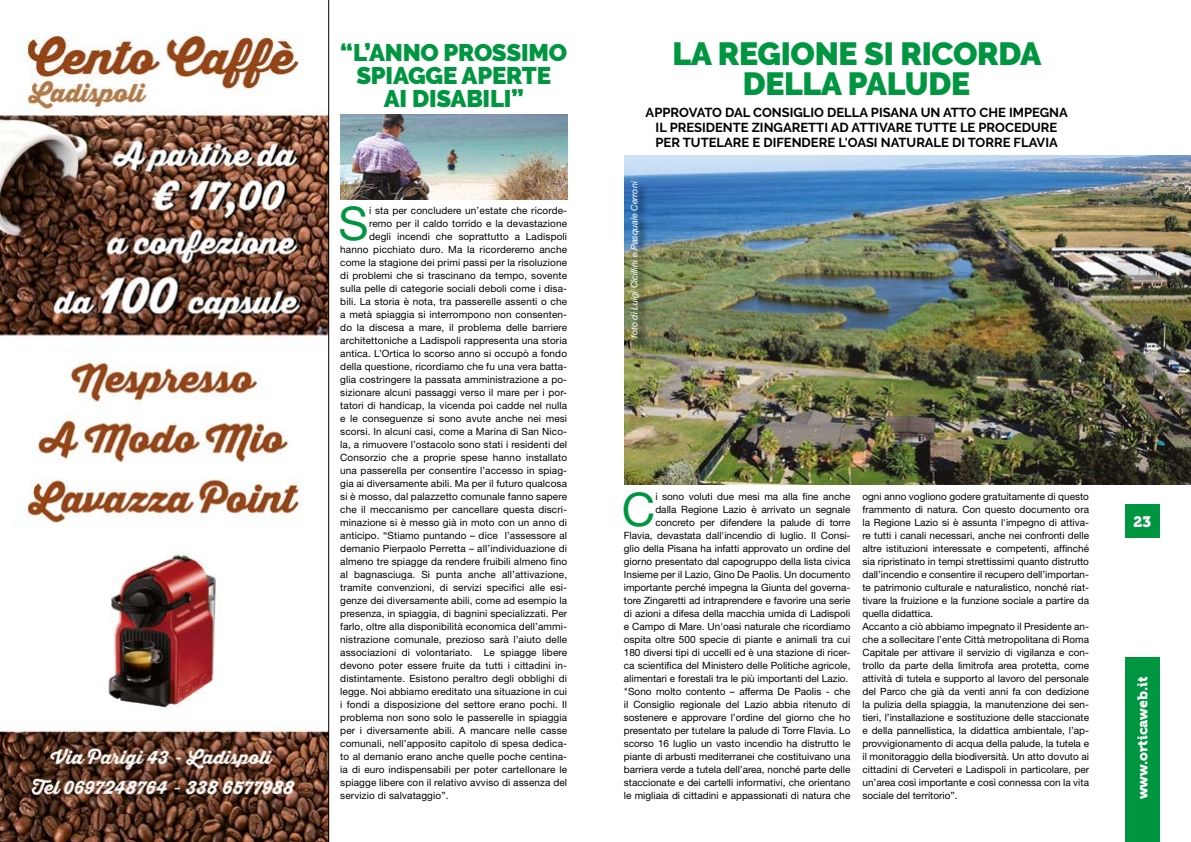
<style>
.page{position:relative;width:1191px;height:842px;background:#fff}
.page>*{position:absolute;margin:0;border:0;box-sizing:border-box;transform-origin:0 0}
.t1{font:46.4px "Helvetica Neue LT Std";color:#009641}
.t2{font:900 32px/30px "Raleway";letter-spacing:-.01em;color:#009641;text-align:center}
.t3{font:900 24px/23px "Raleway";letter-spacing:-.01em;color:#009641;text-align:center}
.t4{font:15px "Museo 900";color:#fff}
.t5{font:14px "Museo 900";color:#fff}
.t6{font:700 13px/15px "Raleway";color:#000;text-align:center}
.t7{font:10px/13px "Helvetica Neue LT Std";color:#000;text-align:right}
.t8{font:italic 9px "Helvetica Neue LT Std";color:#fff}
</style>
<div class="page">
<img style="left:340px;top:115px;width:227px;height:85px">
<img style="left:0;top:0;width:329px;height:842px">
<div style="left:1125px;top:505px;width:34px;height:33px;background:#009641"></div>
<div style="left:1125px;top:658px;width:34px;height:184px;background:#009641"></div>
<img style="left:624px;top:156px;width:567px;height:329px">
<div style="left:631px;top:182px;width:19px;height:167px;background:#000;opacity:.75"></div>
<h3 class="t3" style="left:340px;top:41px;width:228px">“L’ANNO PROSSIMO<br>SPIAGGE APERTE<br>AI DISABILI”</h3>
<h1 class="t1" style="left:338px;top:196px;width:32px">S</h1>
<p class="t7" style="left:369px;top:204px;width:199px">i sta per concludere un’estate che ricorde-</p>
<p class="t7" style="left:369px;top:217px;width:199px">remo per il caldo torrido e la devastazione</p>
<p class="t7" style="left:369px;top:230px;width:199px">degli incendi che soprattutto a Ladispoli</p>
<p class="t7" style="left:340px;top:243px;width:228px">hanno picchiato duro. Ma la ricorderemo anche</p>
<p class="t7" style="left:340px;top:256px;width:228px">come la stagione dei primi passi per la risoluzione</p>
<p class="t7" style="left:340px;top:269px;width:228px">di problemi che si trascinano da tempo, sovente</p>
<p class="t7" style="left:340px;top:282px;width:228px">sulla pelle di categorie sociali deboli come i disa-</p>
<p class="t7" style="left:340px;top:295px;width:228px">bili. La storia è nota, tra passerelle assenti o che</p>
<p class="t7" style="left:340px;top:308px;width:228px">a metà spiaggia si interrompono non consenten-</p>
<p class="t7" style="left:340px;top:321px;width:228px">do la discesa a mare, il problema delle barriere</p>
<p class="t7" style="left:340px;top:334px;width:228px">architettoniche a Ladispoli rappresenta una storia</p>
<p class="t7" style="left:340px;top:347px;width:228px">antica. L’Ortica lo scorso anno si occupò a fondo</p>
<p class="t7" style="left:340px;top:360px;width:228px">della questione, ricordiamo che fu una vera batta-</p>
<p class="t7" style="left:340px;top:373px;width:228px">glia costringere la passata amministrazione a po-</p>
<p class="t7" style="left:340px;top:386px;width:228px">sizionare alcuni passaggi verso il mare per i por-</p>
<p class="t7" style="left:340px;top:399px;width:228px">tatori di handicap, la vicenda poi cadde nel nulla</p>
<p class="t7" style="left:340px;top:412px;width:228px">e le conseguenze si sono avute anche nei mesi</p>
<p class="t7" style="left:340px;top:425px;width:228px">scorsi. In alcuni casi, come a Marina di San Nico-</p>
<p class="t7" style="left:340px;top:438px;width:228px">la, a rimuovere l’ostacolo sono stati i residenti del</p>
<p class="t7" style="left:340px;top:451px;width:228px">Consorzio che a proprie spese hanno installato</p>
<p class="t7" style="left:340px;top:464px;width:228px">una passerella per consentire l’accesso in spiag-</p>
<p class="t7" style="left:340px;top:477px;width:228px">gia ai diversamente abili. Ma per il futuro qualcosa</p>
<p class="t7" style="left:340px;top:490px;width:228px">si è mosso, dal palazzetto comunale fanno sapere</p>
<p class="t7" style="left:340px;top:503px;width:228px">che il meccanismo per cancellare questa discri-</p>
<p class="t7" style="left:340px;top:516px;width:228px">minazione si è messo già in moto con un anno di</p>
<p class="t7" style="left:340px;top:529px;width:228px">anticipo. “Stiamo puntando – dice l’assessore al</p>
<p class="t7" style="left:340px;top:542px;width:228px">demanio Pierpaolo Perretta – all’individuazione di</p>
<p class="t7" style="left:340px;top:555px;width:228px">almeno tre spiagge da rendere fruibili almeno fino</p>
<p class="t7" style="left:340px;top:568px;width:228px">al bagnasciuga. Si punta anche all’attivazione,</p>
<p class="t7" style="left:340px;top:581px;width:228px">tramite convenzioni, di servizi specifici alle esi-</p>
<p class="t7" style="left:340px;top:594px;width:228px">genze dei diversamente abili, come ad esempio la</p>
<p class="t7" style="left:340px;top:607px;width:228px">presenza, in spiaggia, di bagnini specializzati. Per</p>
<p class="t7" style="left:340px;top:620px;width:228px">farlo, oltre alla disponibilità economica dell’ammi-</p>
<p class="t7" style="left:340px;top:633px;width:228px">nistrazione comunale, prezioso sarà l’aiuto delle</p>
<p class="t7" style="left:340px;top:646px;width:228px">associazioni di volontariato. Le spiagge libere</p>
<p class="t7" style="left:340px;top:659px;width:228px">devono poter essere fruite da tutti i cittadini in-</p>
<p class="t7" style="left:340px;top:672px;width:228px">distintamente. Esistono peraltro degli obblighi di</p>
<p class="t7" style="left:340px;top:685px;width:228px">legge. Noi abbiamo ereditato una situazione in cui</p>
<p class="t7" style="left:340px;top:698px;width:228px">i fondi a disposizione del settore erano pochi. Il</p>
<p class="t7" style="left:340px;top:711px;width:228px">problema non sono solo le passerelle in spiaggia</p>
<p class="t7" style="left:340px;top:724px;width:228px">per i diversamente abili. A mancare nelle casse</p>
<p class="t7" style="left:340px;top:737px;width:228px">comunali, nell’apposito capitolo di spesa dedica-</p>
<p class="t7" style="left:340px;top:750px;width:228px">to al demanio erano anche quelle poche centina-</p>
<p class="t7" style="left:340px;top:763px;width:228px">ia di euro indispensabili per poter cartellonare le</p>
<p class="t7" style="left:340px;top:776px;width:228px">spiagge libere con il relativo avviso di assenza del</p>
<p class="t7" style="left:340px;top:789px;width:110px">servizio di salvataggio”.</p>
<h2 class="t2" style="left:672px;top:39px;width:370px">LA REGIONE SI RICORDA<br>DELLA PALUDE</h2>
<h3 class="t6" style="left:645px;top:105px;width:424px">APPROVATO DAL CONSIGLIO DELLA PISANA UN ATTO CHE IMPEGNA<br>IL PRESIDENTE ZINGARETTI AD ATTIVARE TUTTE LE PROCEDURE<br>PER TUTELARE E DIFENDERE L'OASI NATURALE DI TORRE FLAVIA</h3>
<p class="t8" style="left:629px;top:338px;width:158px;rotate:-90deg">foto di Luigi Cicillini e Pasquale Cerroni</p>
<h1 class="t1" style="left:622px;top:482px;width:35px">C</h1>
<p class="t7" style="left:624px;top:490px;width:228px">i sono voluti due mesi ma alla fine anche<br>dalla Regione Lazio è arrivato un segnale concreto per difendere la palude di torre<br>Flavia, devastata dall'incendio di luglio. Il Consi&shy;glio della Pisana ha infatti approvato un ordine del giorno presentato dal capogruppo della lista civica Insieme per il Lazio, Gino De Paolis. Un documento importante perché impegna la Giunta del governa&shy;tore Zingaretti ad intraprendere e favorire una serie di azioni a difesa della macchia umida di Ladispoli e Campo di Mare. Un'oasi naturale che ricordiamo ospita oltre 500 specie di piante e animali tra cui 180 diversi tipi di uccelli ed è una stazione di ricer&shy;ca scientifica del Ministero delle Politiche agricole, alimentari e forestali tra le più importanti del Lazio. "Sono molto contento – afferma De Paolis - che il Consiglio regionale del Lazio abbia ritenuto di sostenere e approvare l’ordine del giorno che ho presentato per tutelare la palude di Torre Flavia. Lo scorso 16 luglio un vasto incendio ha distrutto le piante di arbusti mediterranei che costituivano una barriera verde a tutela dell’area, nonché parte delle staccionate e dei cartelli informativi, che orientano le migliaia di cittadini e appassionati di natura che</p>
<p class="t7" style="left:862px;top:490px;width:228px;text-align:left">ogni anno vogliono godere gratuitamente di questo frammento di natura. Con questo documento ora la Regione Lazio si è assunta l'impegno di attiva&shy;re tutti i canali necessari, anche nei confronti delle altre istituzioni interessate e competenti, affinché sia ripristinato in tempi strettissimi quanto distrutto dall’incendio e consentire il recupero dell’importan&shy;te patrimonio culturale e naturalistico, nonché riat&shy;tivare la fruizione e la funzione sociale a partire da quella didattica.<br>Accanto a ciò abbiamo impegnato il Presidente an&shy;che a sollecitare l’ente Città metropolitana di Roma Capitale per attivare il servizio di vigilanza e con&shy;trollo da parte della limitrofa area protetta, come attività di tutela e supporto al lavoro del personale del Parco che già da venti anni fa con dedizione la pulizia della spiaggia, la manutenzione dei sen&shy;tieri, l’installazione e sostituzione delle staccionate e della pannellistica, la didattica ambientale, l’ap&shy;provvigionamento di acqua della palude, la tutela e il monitoraggio della biodiversità. Un atto dovuto ai cittadini di Cerveteri e Ladispoli in particolare, per un’area così importante e così connessa con la vita sociale del territorio”.</p>
<h3 class="t4" style="left:1133px;top:513px;width:19px">23</h3>
<h3 class="t5" style="left:1134px;top:799px;width:124px;rotate:-90deg">www.orticaweb.it</h3>
</div>
